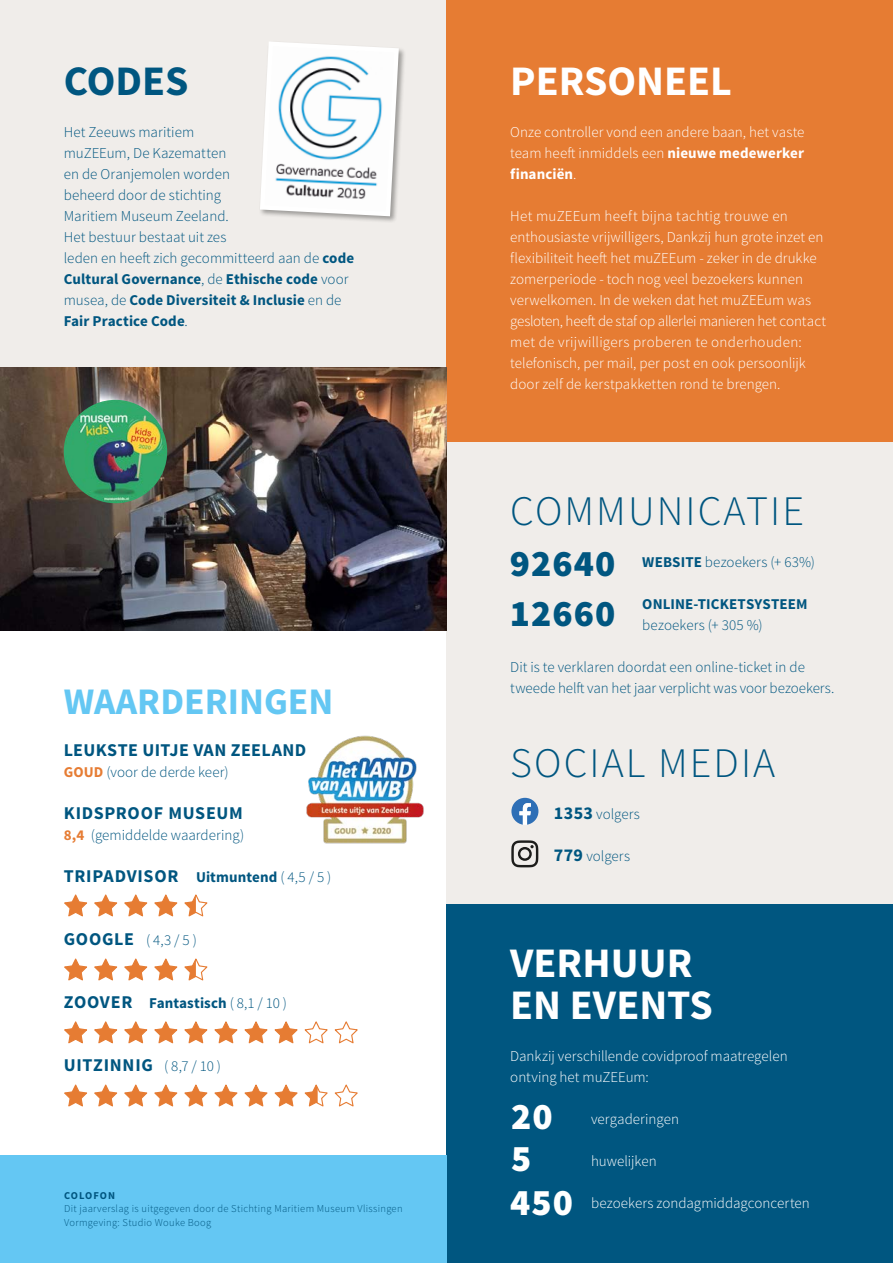
<style>
.page{position:relative;width:893px;height:1263px;background:#fff}
.page>*{position:absolute;margin:0;border:0;box-sizing:border-box;transform-origin:0 0}
.t1{font:700 42px/42px "Source Sans Pro";color:#fff}
.t2{font:300 42px "Source Sans Pro";letter-spacing:.05em;color:#005680}
.t3{font:700 42px "Source Sans Pro";color:#005680}
.t4{font:700 37.5px "Source Sans Pro";color:#64c7f3}
.t5{font:900 37.5px/50.1px "Source Sans Pro";letter-spacing:.03em;color:#005680}
.t6{font:900 37.5px/43.8px "Source Sans Pro";color:#fff}
.t7{font:700 18px "Source Sans Pro";letter-spacing:.035em;color:#005680}
.t8{font:300 15px/21px "Source Sans Pro";color:#fff}
.t9{font:300 15px/21px "Source Sans Pro";color:#005680}
.t10{font:700 15px "Source Sans Pro";letter-spacing:.005em;color:#005680}
.t11{font:300 10.5px/13.5px "Source Sans Pro";letter-spacing:.03em;color:#005680}
.t12{font:700 10.5px "Source Sans Pro";letter-spacing:.095em;color:#005680}
.s1{font-weight:700}
.s2{font-weight:700;color:#e67c33}
.s3{font-weight:300}
.s4{font-weight:700;font-size:18px}
</style>
<div class="page">
<div style="left:446px;top:903px;width:447px;height:360px;background:#005680"></div>
<div style="left:446px;top:441px;width:447px;height:462px;background:#f0edea"></div>
<div style="left:0;top:1155px;width:446px;height:108px;background:#64c7f3"></div>
<div style="left:0;top:0;width:446px;height:368px;background:#f0edea"></div>
<div style="left:446px;top:0;width:447px;height:441px;background:#e67c33"></div>
<div style="left:259px;top:40px;width:147px;height:183px;background:#1d1d1b;opacity:.4"></div>
<svg style="left:259px;top:40px;width:142px;height:179px;background:#e3e9ec"></svg>
<img style="left:0;top:368px;width:446px;height:262px">
<img style="left:306px;top:735px;width:118px;height:109px">
<img style="left:64px;top:400px;width:103px;height:103px;border-radius:52px">
<svg style="left:511px;top:798px;width:27px;height:27px"></svg>
<svg style="left:511px;top:840px;width:27px;height:27px"></svg>
<svg style="left:64px;top:894px;width:144px;height:23px"></svg>
<svg style="left:64px;top:1021px;width:294px;height:23px"></svg>
<svg style="left:64px;top:1084px;width:294px;height:23px"></svg>
<svg style="left:64px;top:958px;width:144px;height:23px"></svg>
<h1 class="t3" style="left:64px;top:54px;width:126px">CODES</h1>
<p class="t9" style="left:64px;top:121px;width:292px">Het Zeeuws maritiem<br>muZEEum, De Kazematten<br>en de Oranjemolen worden<br>beheerd door de stichting<br>Maritiem Museum Zeeland.<br>Het bestuur bestaat uit zes<br>leden en heeft zich gecommitteerd aan de <span class="s1">code<br>Cultural Governance</span>, de <span class="s1">Ethische code</span> voor musea, de <span class="s1">Code Diversiteit &amp; Inclusie</span> en de<br><span class="s1">Fair Practice Code</span>.</p>
<h2 class="t4" style="left:64px;top:677px;width:271px">WAARDERINGEN</h2>
<p class="t7" style="left:64px;top:738px;width:244px">LEUKSTE UITJE VAN ZEELAND</p>
<p class="t9" style="left:64px;top:762px;width:166px"><span class="s2">GOUD</span> (voor de derde keer)</p>
<p class="t7" style="left:64px;top:801px;width:181px">KIDSPROOF MUSEUM</p>
<p class="t9" style="left:64px;top:825px;width:182px"><span class="s2">8,4</span> (gemiddelde waardering)</p>
<p class="t7" style="left:64px;top:864px;width:116px">TRIPADVISOR</p>
<p class="t10" style="left:196px;top:867px;width:137px">Uitmuntend <span class="s3">( 4,5 / 5 )</span></p>
<p class="t7" style="left:64px;top:927px;width:72px">GOOGLE</p>
<p class="t9" style="left:146px;top:930px;width:52px">( 4,3 / 5 )</p>
<p class="t7" style="left:64px;top:990px;width:70px">ZOOVER</p>
<p class="t10" style="left:149px;top:993px;width:139px">Fantastisch <span class="s3">( 8,1 / 10 )</span></p>
<p class="t7" style="left:64px;top:1053px;width:91px">UITZINNIG</p>
<p class="t9" style="left:164px;top:1056px;width:59px">( 8,7 / 10 )</p>
<p class="t12" style="left:64px;top:1188px;width:53px">COLOFON</p>
<p class="t11" style="left:64px;top:1202px;width:340px">Dit jaarverslag is uitgegeven door de Stichting Maritiem Museum Vlissingen<br>Vormgeving: Studio Wouke Boog</p>
<h1 class="t1" style="left:510px;top:61px;width:223px">PERSONEEL</h1>
<p class="t8" style="left:510px;top:121px;width:296px;text-align:justify">Onze controller vond een andere baan, het vaste team heeft inmiddels een <span class="s1">nieuwe medewerker financiën</span>.</p>
<p class="t8" style="left:510px;top:205px;width:317px">Het muZEEum heeft bijna tachtig trouwe en enthousiaste vrijwilligers, Dankzij hun grote inzet en flexibiliteit heeft het muZEEum - zeker in de drukke zomerperiode - toch nog veel bezoekers kunnen verwelkomen. In de weken dat het muZEEum was gesloten, heeft de staf op allerlei manieren het contact met de vrijwilligers proberen te onderhouden: telefonisch, per mail, per post en ook persoonlijk door zelf de kerstpakketten rond te brengen.</p>
<h1 class="t2" style="left:510px;top:486px;width:295px">COMMUNICATIE</h1>
<p class="t9" style="left:642px;top:552px;width:174px"><span class="s1">WEBSITE</span> bezoekers (+ 63%)</p>
<p class="t10" style="left:642px;top:594px;width:167px">ONLINE-TICKETSYSTEEM</p>
<p class="t9" style="left:642px;top:615px;width:122px">bezoekers (+ 305 %)</p>
<p class="t9" style="left:510px;top:657px;width:326px">Dit is te verklaren doordat een online-ticket in de tweede helft van het jaar verplicht was voor bezoekers.</p>
<h2 class="t5" style="left:510px;top:540px;width:107px">92640<br>12660</h2>
<h1 class="t2" style="left:510px;top:738px;width:267px">SOCIAL MEDIA</h1>
<p class="t9" style="left:554px;top:804px;width:88px"><span class="s4">1353</span> volgers</p>
<p class="t9" style="left:554px;top:846px;width:78px"><span class="s4">779</span> volgers</p>
<h1 class="t1" style="left:510px;top:943px;width:204px">VERHUUR<br>EN EVENTS</h1>
<p class="t8" style="left:510px;top:1045px;width:279px">Dankzij verschillende covidproof maatregelen ontving het muZEEum:</p>
<p class="t8" style="left:591px;top:1108px;width:89px">vergaderingen</p>
<p class="t8" style="left:591px;top:1150px;width:67px">huwelijken</p>
<p class="t8" style="left:591px;top:1192px;width:220px">bezoekers zondagmiddagconcerten</p>
<h2 class="t6" style="left:511px;top:1096px;width:43px">20</h2>
<h2 class="t6" style="left:510px;top:1138px;width:64px">5<br>450</h2>
</div>
